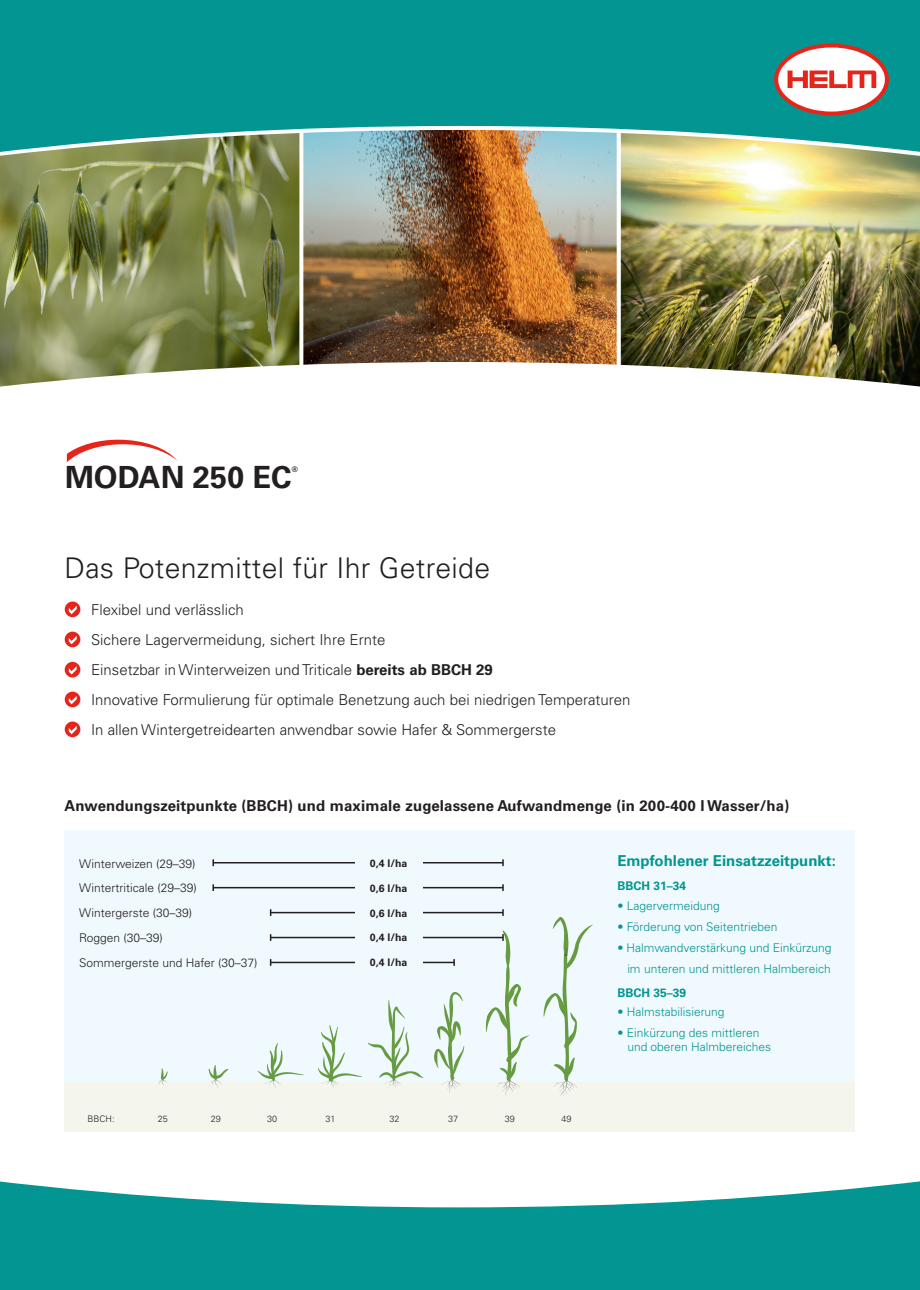
<style>
.page{position:relative;width:920px;height:1290px;background:#fff}
.page>*{position:absolute;margin:0;border:0;box-sizing:border-box;transform-origin:0 0}
.t1{font:700 30.6px "Univers LT Std";color:#231f20}
.t2{font:300 28.5px "Univers LT Pro 45";letter-spacing:.01em;color:#231f20}
.t3{font:300 15px "Univers LT Pro 45";color:#231f20}
.t4{font:700 15px "Univers LT Pro 65";letter-spacing:.01em;color:#231f20}
.t5{font:700 15px "Univers LT Pro 65";color:#029591}
.t6{font:300 12px/21px "Univers LT Pro 45";color:#029591;text-align:right}
.t7{font:300 12px "Univers LT Pro 45";color:#231f20}
.t8{font:700 12px "Univers LT Pro 65";color:#029591}
.t9{font:700 10.5px "Univers LT Pro 65";color:#231f20}
.t10{font:300 9px "Univers LT Pro 45";color:#231f20}
.t11{font:700 7.65px "Univers LT Std";color:#231f20}
.s1{font-family:"Univers LT Pro 65";font-weight:700}
</style>
<div class="page">
<svg style="left:0;top:1181px;width:920px;height:51px;fill:#029591"></svg>
<div style="left:0;top:0;width:920px;height:130px;background:#029591"></div>
<svg style="left:774px;top:44px;width:115px;height:71px"></svg>
<div style="left:0;top:1232px;width:920px;height:57px;background:#029591"></div>
<svg style="left:67px;top:440px;width:110px;height:22px"></svg>
<svg style="left:66px;top:602px;width:14px;height:14px"></svg>
<div style="left:65px;top:601px;width:15px;height:16px;border:2px solid #e72419;border-radius:50%"></div>
<svg style="left:69px;top:606px;width:8px;height:8px"></svg>
<svg style="left:66px;top:632px;width:14px;height:14px"></svg>
<div style="left:65px;top:632px;width:15px;height:15px;border:2px solid #e72419;border-radius:50%"></div>
<svg style="left:69px;top:636px;width:8px;height:8px"></svg>
<svg style="left:66px;top:663px;width:14px;height:14px"></svg>
<div style="left:65px;top:662px;width:15px;height:15px;border:2px solid #e72419;border-radius:50%"></div>
<svg style="left:69px;top:666px;width:8px;height:8px"></svg>
<svg style="left:66px;top:692px;width:14px;height:14px"></svg>
<div style="left:65px;top:692px;width:15px;height:15px;border:2px solid #e72419;border-radius:50%"></div>
<svg style="left:69px;top:696px;width:8px;height:8px"></svg>
<svg style="left:66px;top:722px;width:14px;height:14px"></svg>
<div style="left:65px;top:721px;width:15px;height:16px;border:2px solid #e72419;border-radius:50%"></div>
<svg style="left:69px;top:726px;width:8px;height:8px"></svg>
<div style="left:65px;top:830px;width:790px;height:298px;background:#f0f9fd"></div>
<div style="left:64px;top:1082px;width:791px;height:50px;background:#f4f6ed"></div>
<svg style="left:208px;top:1065px;width:20px;height:22px"></svg>
<svg style="left:158px;top:1068px;width:10px;height:17px"></svg>
<svg style="left:434px;top:992px;width:30px;height:101px"></svg>
<svg style="left:257px;top:1043px;width:47px;height:44px"></svg>
<svg style="left:543px;top:917px;width:50px;height:179px"></svg>
<svg style="left:368px;top:1000px;width:56px;height:88px"></svg>
<svg style="left:318px;top:1025px;width:44px;height:62px"></svg>
<hr style="left:271px;top:962px;width:183px;height:1px;background:#231f20">
<svg style="left:453px;top:959px;width:2px;height:7px"></svg>
<div style="left:355px;top:954px;width:67px;height:16px;background:#f0f9fd"></div>
<hr style="left:271px;top:937px;width:232px;height:1px;background:#231f20">
<svg style="left:485px;top:930px;width:45px;height:166px"></svg>
<div style="left:355px;top:930px;width:67px;height:16px;background:#f0f9fd"></div>
<hr style="left:271px;top:912px;width:232px;height:1px;background:#231f20">
<svg style="left:502px;top:909px;width:2px;height:7px"></svg>
<div style="left:355px;top:905px;width:67px;height:16px;background:#f0f9fd"></div>
<hr style="left:213px;top:887px;width:290px;height:1px;background:#231f20">
<svg style="left:212px;top:884px;width:2px;height:7px"></svg>
<svg style="left:502px;top:884px;width:2px;height:7px"></svg>
<div style="left:355px;top:880px;width:67px;height:16px;background:#f0f9fd"></div>
<hr style="left:213px;top:862px;width:290px;height:1px;background:#231f20">
<svg style="left:212px;top:859px;width:2px;height:7px"></svg>
<svg style="left:502px;top:859px;width:2px;height:7px"></svg>
<div style="left:355px;top:855px;width:67px;height:16px;background:#f0f9fd"></div>
<img style="left:0;top:130px;width:920px;height:257px">
<p class="t1" style="left:65px;top:460px;width:228px">MODAN 250 EC</p>
<p class="t11" style="left:292px;top:465px;width:8px">®</p>
<p class="t2" style="left:65px;top:550px;width:427px">Das Potenzmittel für Ihr Getreide</p>
<p class="t3" style="left:91px;top:600px;width:154px">Flexibel und verlässlich</p>
<p class="t3" style="left:91px;top:630px;width:296px">Sichere Lagervermeidung, sichert Ihre Ernte</p>
<p class="t3" style="left:91px;top:660px;width:403px">Einsetzbar in Winterweizen und Triticale <span class="s1">bereits ab BBCH 29</span></p>
<p class="t3" style="left:91px;top:690px;width:541px">Innovative Formulierung für optimale Benetzung auch bei niedrigen Temperaturen</p>
<p class="t3" style="left:91px;top:720px;width:466px">In allen Wintergetreidearten anwendbar sowie Hafer &amp; Sommergerste</p>
<p class="t4" style="left:65px;top:795px;width:726px">Anwendungszeitpunkte (BBCH) und maximale zugelassene Aufwandmenge (in 200-400 l Wasser/ha)</p>
<p class="t7" style="left:79px;top:855px;width:118px">Winterweizen (29–39)</p>
<p class="t9" style="left:370px;top:855px;width:39px">0,4 l/ha</p>
<p class="t5" style="left:617px;top:850px;width:220px">Empfohlener Einsatzzeitpunkt:</p>
<p class="t8" style="left:617px;top:878px;width:70px">BBCH 31–34</p>
<p class="t6" style="left:617px;top:895px;width:104px">• Lagervermeidung</p>
<p class="t6" style="left:617px;top:916px;width:162px">• Förderung von Seitentrieben</p>
<p class="t6" style="left:617px;top:937px;width:216px">• Halmwandverstärkung und Einkürzung im unteren und mittleren Halmbereich</p>
<p class="t8" style="left:617px;top:984px;width:70px">BBCH 35–39</p>
<p class="t6" style="left:617px;top:1001px;width:109px">• Halmstabilisierung</p>
<p class="t6" style="left:617px;top:1022px;width:144px">• Einkürzung des mittleren</p>
<p class="t6" style="left:627px;top:1036px;width:145px">und oberen Halmbereiches</p>
<p class="t7" style="left:79px;top:880px;width:119px">Wintertriticale (29–39)</p>
<p class="t7" style="left:79px;top:905px;width:114px">Wintergerste (30–39)</p>
<p class="t7" style="left:79px;top:930px;width:85px">Roggen (30–39)</p>
<p class="t7" style="left:79px;top:955px;width:180px">Sommergerste und Hafer (30–37)</p>
<p class="t9" style="left:370px;top:880px;width:39px">0,6 l/ha</p>
<p class="t9" style="left:370px;top:905px;width:39px">0,6 l/ha</p>
<p class="t9" style="left:370px;top:930px;width:39px">0,4 l/ha</p>
<p class="t9" style="left:370px;top:955px;width:39px">0,4 l/ha</p>
<p class="t10" style="left:88px;top:1113px;width:29px">BBCH:</p>
<p class="t10" style="left:158px;top:1113px;width:12px">25</p>
<p class="t10" style="left:211px;top:1113px;width:12px">29</p>
<p class="t10" style="left:267px;top:1113px;width:12px">30</p>
<p class="t10" style="left:325px;top:1113px;width:12px">31</p>
<p class="t10" style="left:389px;top:1113px;width:12px">32</p>
<p class="t10" style="left:448px;top:1113px;width:12px">37</p>
<p class="t10" style="left:505px;top:1113px;width:12px">39</p>
<p class="t10" style="left:561px;top:1113px;width:12px">49</p>
</div>
